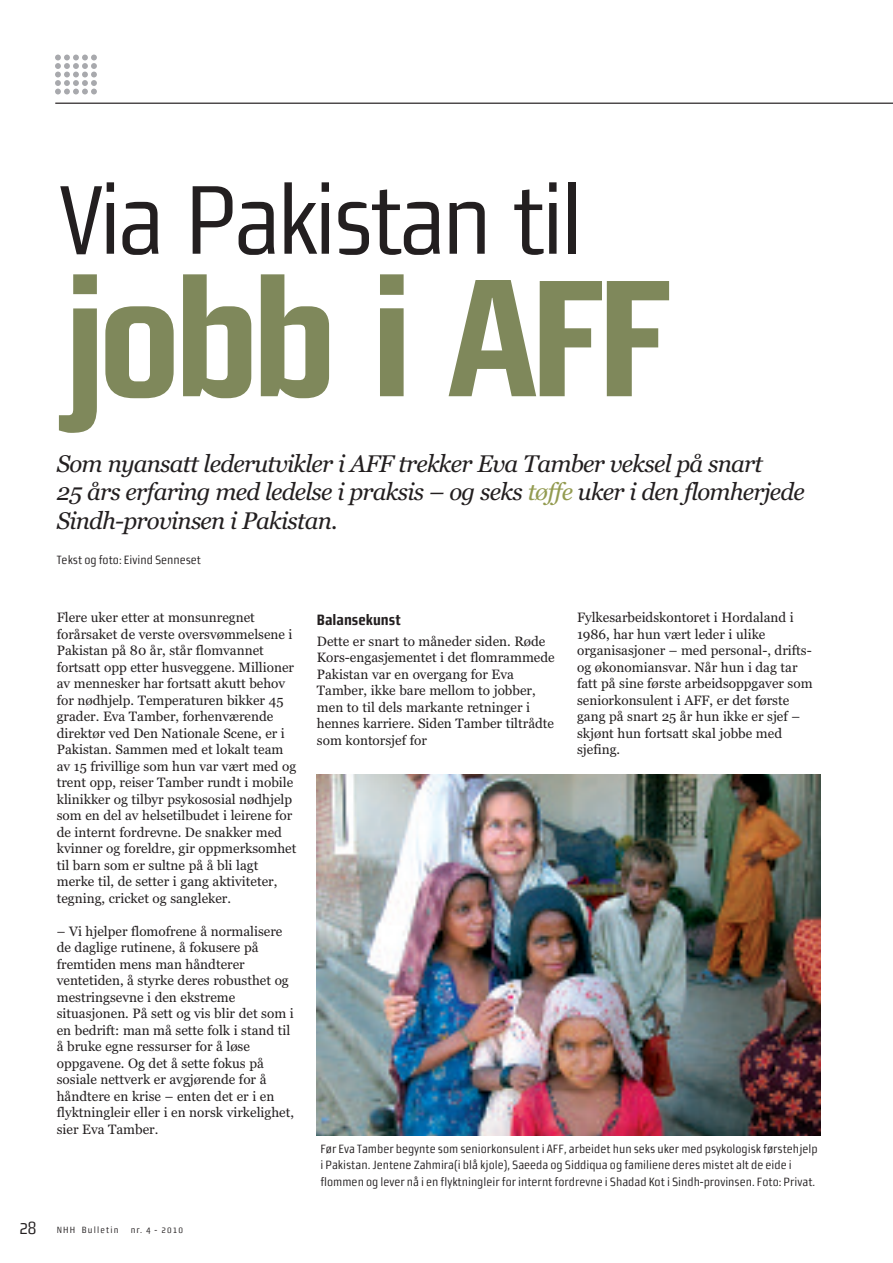
<style>
.page{position:relative;width:893px;height:1263px;background:#fff}
.page>*{position:absolute;margin:0;border:0;box-sizing:border-box;transform-origin:0 0}
.t1{font:166.5px "Morgan Sans Cond Bold Office";letter-spacing:-.05em;color:#7f885b}
.t2{font:97.5px "Morgan Sans Cond Regular Office";letter-spacing:-.05em;color:#231f20}
.t3{font:italic 24px/28.8px "Georgia";letter-spacing:-.03em;color:#231f20}
.t4{font:15px "Morgan Sans Cond Bold Office";color:#231f20}
.t5{font:13.5px/16.5px "Georgia";color:#231f20}
.t6{font:12px/16.5px "Morgan Sans Cond Regular Office";color:#231f20}
.t7{font:9px "Morgan Sans Cond Regular Office";letter-spacing:.13em;color:#231f20}
.s1{color:#939b50}
.s2{font-size:18px}
</style>
<div class="page">
<hr style="left:55px;top:103px;width:838px;height:1px;background:#231f20">
<svg style="left:55px;top:55px;width:42px;height:39px"></svg>
<img style="left:316px;top:774px;width:505px;height:361px">
<h2 class="t2" style="left:59px;top:163px;width:526px">Via Pakistan til</h2>
<h1 class="t1" style="left:59px;top:241px;width:615px">jobb i AFF</h1>
<h3 class="t3" style="left:57px;top:449px;width:750px">Som nyansatt lederutvikler i AFF trekker Eva Tamber veksel på snart<br>25 års erfaring med ledelse i praksis – og seks <span class="s1">tøffe</span> uker i den flomherjede<br>Sindh-provinsen i Pakistan.</h3>
<p class="t6" style="left:57px;top:551px;width:146px">Tekst og foto: Eivind Senneset</p>
<p class="t5" style="left:57px;top:609px;width:241px">Flere uker etter at monsunregnet forårsaket de verste oversvømmelsene i Pakistan på 80 år, står flomvannet fortsatt opp etter husveggene. Millioner av mennesker har fortsatt akutt behov for nødhjelp. Temperaturen bikker 45 grader. Eva Tamber, forhenværende direktør ved Den Nationale Scene, er i Pakistan. Sammen med et lokalt team av 15 frivillige som hun var vært med og trent opp, reiser Tamber rundt i mobile klinikker og tilbyr psykososial nødhjelp som en del av helsetilbudet i leirene for de internt fordrevne. De snakker med kvinner og foreldre, gir oppmerksomhet til barn som er sultne på å bli lagt merke til, de setter i gang aktiviteter, tegning, cricket og sangleker.</p>
<p class="t5" style="left:57px;top:923px;width:239px">– Vi hjelper flomofrene å normalisere de daglige rutinene, å fokusere på fremtiden mens man håndterer ventetiden, å styrke deres robusthet og mestringsevne i den ekstreme situasjonen. På sett og vis blir det som i en bedrift: man må sette folk i stand til å bruke egne ressurser for å løse oppgavene. Og det å sette fokus på sosiale nettverk er avgjørende for å håndtere en krise – enten det er i en flyktningleir eller i en norsk virkelighet, sier Eva Tamber.</p>
<p class="t7" style="left:19px;top:1225px;width:101px"><span class="s2">28</span> NHH Bulletin</p>
<p class="t7" style="left:131px;top:1225px;width:54px">nr. 4 - 2010</p>
<p class="t4" style="left:317px;top:611px;width:85px">Balansekunst</p>
<p class="t5" style="left:317px;top:633px;width:239px">Dette er snart to måneder siden. Røde Kors-engasjementet i det flomrammede Pakistan var en overgang for Eva Tamber, ikke bare mellom to jobber, men to til dels markante retninger i hennes karriere. Siden Tamber tiltrådte som kontorsjef for</p>
<p class="t5" style="left:577px;top:609px;width:237px">Fylkesarbeidskontoret i Hordaland i 1986, har hun vært leder i ulike organisasjoner – med personal-, drifts&shy;og økonomiansvar. Når hun i dag tar fatt på sine første arbeidsoppgaver som seniorkonsulent i AFF, er det første gang på snart 25 år hun ikke er sjef – skjønt hun fortsatt skal jobbe med sjefing.</p>
<p class="t6" style="left:320px;top:1140px;width:499px">Før Eva Tamber begynte som seniorkonsulent i AFF, arbeidet hun seks uker med psykologisk førstehjelp i Pakistan. Jentene Zahmira(i blå kjole), Saeeda og Siddiqua og familiene deres mistet alt de eide i flommen og lever nå i en flyktningleir for internt fordrevne i Shadad Kot i Sindh-provinsen. Foto: Privat.</p>
</div>
